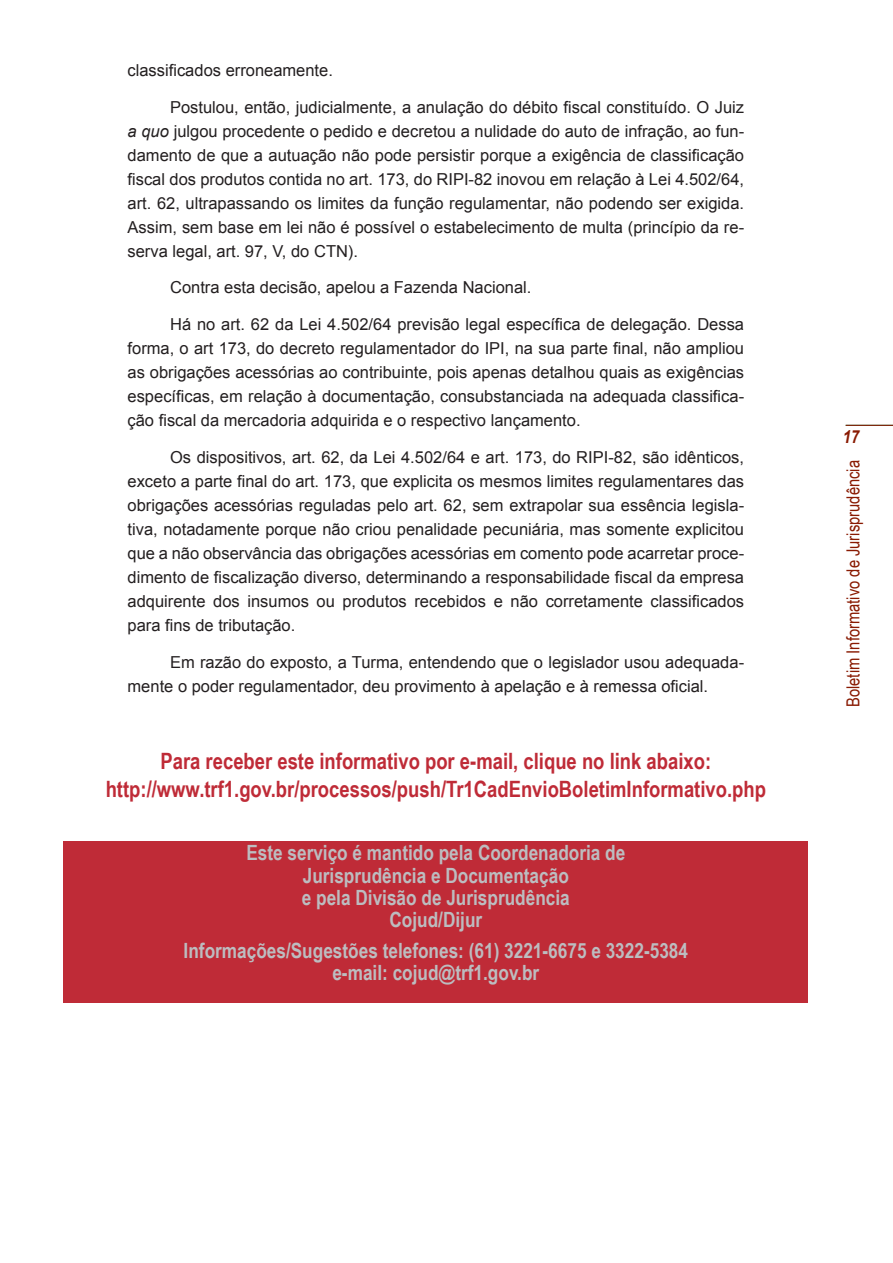
<style>
.page{position:relative;width:893px;height:1263px;background:#fff}
.page>*{position:absolute;margin:0;border:0;box-sizing:border-box;transform-origin:0 0}
.t1{font:700 22.5px/27px "Arial Narrow";color:#bf2b37;text-align:center}
.t2{font:700 21px/22.2px "Arial Narrow";color:#bcbdc0;text-align:center}
.t3{font:18px "Arial Narrow";color:#891a02}
.t4{font:italic 700 18px "Arial Narrow";color:#891a02}
.t5{font:16.5px/24px "Arial";color:#231f20;text-align:justify}
.s1{font-style:italic}
</style>
<div class="page">
<hr style="left:846px;top:425px;width:47px;height:1px;background:#891a02">
<div style="left:64px;top:841px;width:744px;height:161px;background:#bf2b37"></div>
<p class="t5" style="left:128px;top:58px;width:207px">classificados erroneamente.</p>
<p class="t5" style="left:128px;top:95px;width:618px;text-indent:43px">Postulou, então, judicialmente, a anulação do débito fiscal constituído. O Juiz <span class="s1">a quo</span> julgou procedente o pedido e decretou a nulidade do auto de infração, ao fun&shy;damento de que a autuação não pode persistir porque a exigência de classificação fiscal dos produtos contida no art. 173, do RIPI-82 inovou em relação à Lei 4.502/64, art. 62, ultrapassando os limites da função regulamentar, não podendo ser exigida.<br>Assim, sem base em lei não é possível o estabelecimento de multa (princípio da re&shy;serva legal, art. 97, V, do CTN).</p>
<p class="t5" style="left:170px;top:276px;width:363px">Contra esta decisão, apelou a Fazenda Nacional.</p>
<p class="t5" style="left:128px;top:312px;width:618px;text-indent:43px">Há no art. 62 da Lei 4.502/64 previsão legal específica de delegação. Dessa forma, o art 173, do decreto regulamentador do IPI, na sua parte final, não ampliou as obrigações acessórias ao contribuinte, pois apenas detalhou quais as exigências específicas, em relação à documentação, consubstanciada na adequada classifica&shy;ção fiscal da mercadoria adquirida e o respectivo lançamento.</p>
<p class="t5" style="left:128px;top:445px;width:618px;text-indent:43px">Os dispositivos, art. 62, da Lei 4.502/64 e art. 173, do RIPI-82, são idênticos, exceto a parte final do art. 173, que explicita os mesmos limites regulamentares das obrigações acessórias reguladas pelo art. 62, sem extrapolar sua essência legisla&shy;tiva, notadamente porque não criou penalidade pecuniária, mas somente explicitou que a não observância das obrigações acessórias em comento pode acarretar proce&shy;dimento de fiscalização diverso, determinando a responsabilidade fiscal da empresa adquirente dos insumos ou produtos recebidos e não corretamente classificados para fins de tributação.</p>
<p class="t5" style="left:128px;top:650px;width:618px;text-indent:43px">Em razão do exposto, a Turma, entendendo que o legislador usou adequada&shy;mente o poder regulamentador, deu provimento à apelação e à remessa oficial.</p>
<h1 class="t1" style="left:106px;top:747px;width:662px">Para receber este informativo por e-mail, clique no link abaixo: http://www.trf1.gov.br/processos/push/Tr1CadEnvioBoletimInformativo.php</h1>
<p class="t2" style="left:246px;top:841px;width:380px">Este serviço é mantido pela Coordenadoria de<br>Jurisprudência e Documentação<br>e pela Divisão de Jurisprudência<br>Cojud/Dijur</p>
<p class="t2" style="left:184px;top:938px;width:506px">Informações/Sugestões telefones: (61) 3221-6675 e 3322-5384 e-mail: cojud@trf1.gov.br</p>
<p class="t4" style="left:843px;top:423px;width:18px">17</p>
<p class="t3" style="left:840px;top:707px;width:248px;rotate:-90deg">Boletim Informativo de Jurisprudência</p>
</div>
